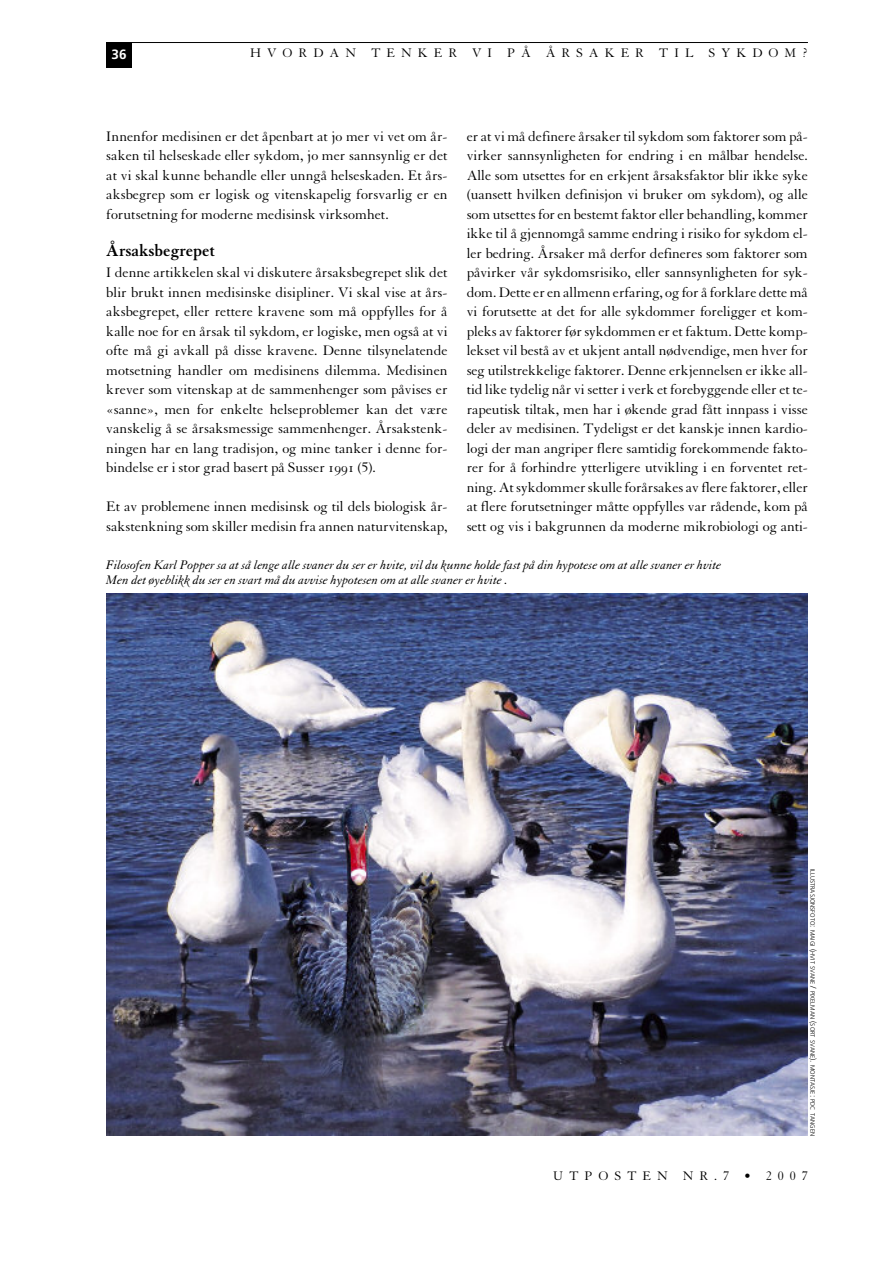
<style>
.page{position:relative;width:893px;height:1263px;background:#fff}
.page>*{position:absolute;margin:0;border:0;box-sizing:border-box;transform-origin:0 0}
.t1{font:700 18px "Granjon";color:#000}
.t2{font:15px/19.5px "Granjon";letter-spacing:-.005em;color:#000;text-align:justify}
.t3{font:italic 13.5px/14.2px "Granjon";color:#000}
.t4{font:13.5px "Granjon";letter-spacing:.445em;color:#000}
.t5{font:700 13.5px "Frutiger";color:#fff}
.t6{font:300 6.15px "Frutiger";color:#000}
.s1{font-family:"Granjon SC"}
.s2{font-size:8.25px}
</style>
<div class="page">
<div style="left:106px;top:43px;width:26px;height:25px;background:#000"></div>
<hr style="left:106px;top:42px;width:702px;height:1px;background:#000">
<img style="left:106px;top:594px;width:702px;height:541px">
<p class="t5" style="left:112px;top:49px;width:17px">36</p>
<p class="t4" style="left:250px;top:47px;width:560px">HVORDAN TENKER VI PÅ ÅRSAKER TIL SYKDOM?</p>
<p class="t2" style="left:106px;top:128px;width:343px">Innenfor medisinen er det åpenbart at jo mer vi vet om år&shy;saken til helseskade eller sykdom, jo mer sannsynlig er det at vi skal kunne behandle eller unngå helseskaden. Et års&shy;aksbegrep som er logisk og vitenskapelig forsvarlig er en forutsetning for moderne medisinsk virksomhet.</p>
<p class="t1" style="left:106px;top:244px;width:110px">Årsaksbegrepet</p>
<p class="t2" style="left:106px;top:264px;width:343px">I denne artikkelen skal vi diskutere årsaksbegrepet slik det blir brukt innen medisinske disipliner. Vi skal vise at års&shy;aksbegrepet, eller rettere kravene som må oppfylles for å kalle noe for en årsak til sykdom, er logiske, men også at vi ofte må gi avkall på disse kravene. Denne tilsynelatende motsetning handler om medisinens dilemma. Medisinen krever som vitenskap at de sammenhenger som påvises er «sanne», men for enkelte helseproblemer kan det være vanskelig å se årsaksmessige sammenhenger. Årsakstenk&shy;ningen har en lang tradisjon, og mine tanker i denne for&shy;bindelse er i stor grad basert på Susser <span class="s1">1991</span> (5).</p>
<p class="t2" style="left:106px;top:498px;width:343px">Et av problemene innen medisinsk og til dels biologisk år&shy;sakstenkning som skiller medisin fra annen naturvitenskap,</p>
<p class="t2" style="left:467px;top:128px;width:343px">er at vi må definere årsaker til sykdom som faktorer som på&shy;virker sannsynligheten for endring i en målbar hendelse.<br>Alle som utsettes for en erkjent årsaksfaktor blir ikke syke (uansett hvilken definisjon vi bruker om sykdom), og alle som utsettes for en bestemt faktor eller behandling, kommer ikke til å gjennomgå samme endring i risiko for sykdom el&shy;ler bedring. Årsaker må derfor defineres som faktorer som påvirker vår sykdomsrisiko, eller sannsynligheten for syk&shy;dom. Dette er en allmenn erfaring, og for å forklare dette må vi forutsette at det for alle sykdommer foreligger et kom&shy;pleks av faktorer før sykdommen er et faktum. Dette komp&shy;lekset vil bestå av et ukjent antall nødvendige, men hver for seg utilstrekkelige faktorer. Denne erkjennelsen er ikke all&shy;tid like tydelig når vi setter i verk et forebyggende eller et te&shy;rapeutisk tiltak, men har i økende grad fått innpass i visse deler av medisinen. Tydeligst er det kanskje innen kardio&shy;logi der man angriper flere samtidig forekommende fakto&shy;rer for å forhindre ytterligere utvikling i en forventet ret&shy;ning. At sykdommer skulle forårsakes av flere faktorer, eller at flere forutsetninger måtte oppfylles var rådende, kom på sett og vis i bakgrunnen da moderne mikrobiologi og anti-</p>
<p class="t3" style="left:106px;top:559px;width:617px">Filosofen Karl Popper sa at så lenge alle svaner du ser er hvite, vil du kunne holde fast på din hypotese om at alle svaner er hvite<br>Men det øyeblikk du ser en svart må du avvise hypotesen om at alle svaner er hvite .</p>
<p class="t6" style="left:815px;top:869px;width:268px;rotate:90deg">ILLUSTRASJONSFOTO<span class="s2">:</span> MAIGI <span class="s2">(</span>HVIT SVANE <span class="s2">/</span> PIXELMAN <span class="s2">(</span>SORT SVANE<span class="s2">).</span> MONTASJE<span class="s2">:</span> PDC TANGEN</p>
<p class="t4" style="left:553px;top:1171px;width:256px">UTPOSTEN NR.7 • 2007</p>
</div>
